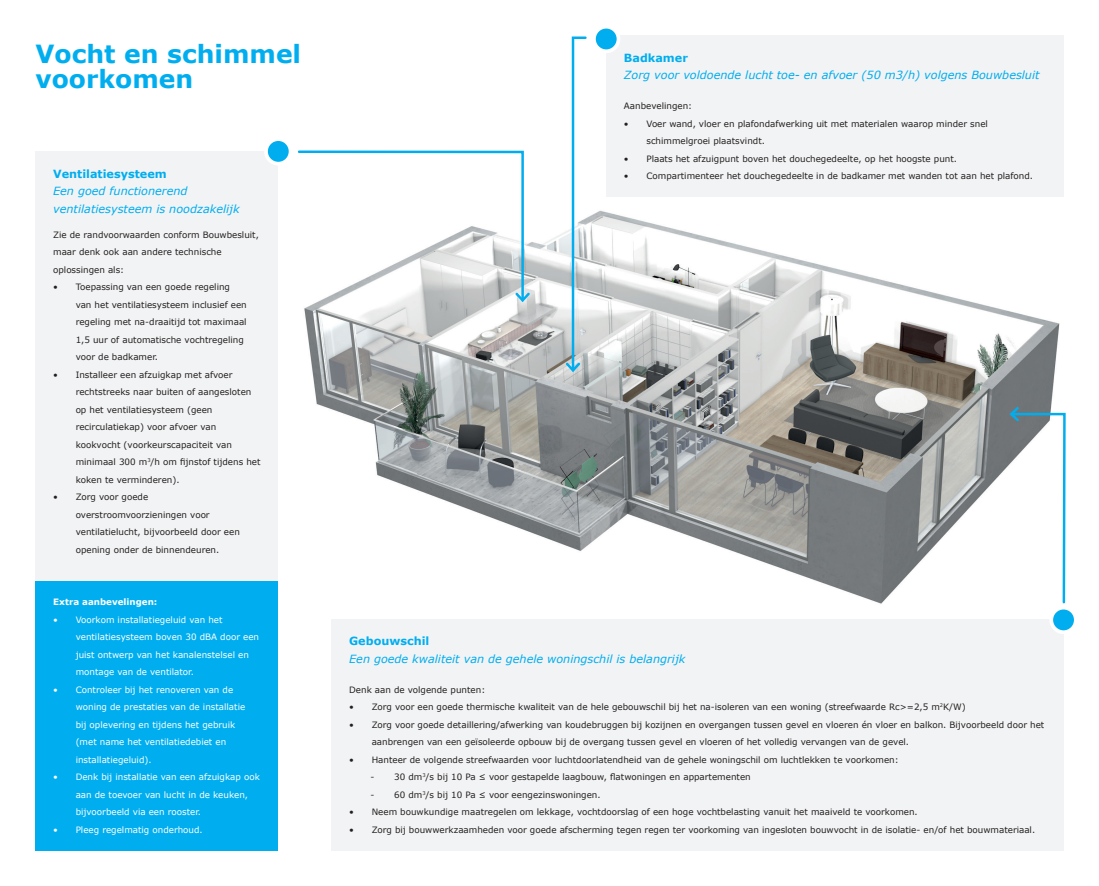
<style>
.page{position:relative;width:1099px;height:886px;background:#fff}
.page>*{position:absolute;margin:0;border:0;box-sizing:border-box;transform-origin:0 0}
.t1{font:700 25px/25px "Verdana";color:#00aeef}
.t2{font:italic 11.25px/17.5px "Verdana";color:#00aeef}
.t3{font:700 11.25px "Verdana";color:#00aeef}
.t4{font:8.75px/17.5px "Verdana";color:#231f20}
.t5{font:8.75px/17.5px "Verdana";color:#fff}
.t6{font:700 8.75px "Verdana";color:#fff}
</style>
<div class="page">
<img style="left:304px;top:35px;width:760px;height:643px">
<div style="left:331px;top:619px;width:732px;height:231px;background:#f2f3f4"></div>
<div style="left:35px;top:151px;width:243px;height:699px;background:#f2f3f4"></div>
<div style="left:606px;top:35px;width:457px;height:162px;background:#f2f3f4"></div>
<div style="left:35px;top:581px;width:243px;height:269px;background:#00aeef"></div>
<div style="left:266px;top:139px;width:24px;height:25px;background:#00aeef;border-radius:50%"></div>
<div style="left:264px;top:137px;width:28px;height:29px;border:4px solid #fff;border-radius:50%"></div>
<div style="left:1051px;top:608px;width:24px;height:24px;background:#00aeef;border-radius:50%"></div>
<div style="left:1049px;top:606px;width:28px;height:28px;border:4px solid #fff;border-radius:50%"></div>
<div style="left:594px;top:27px;width:24px;height:24px;background:#00aeef;border-radius:50%"></div>
<div style="left:592px;top:25px;width:28px;height:28px;border:4px solid #fff;border-radius:50%"></div>
<svg style="left:1007px;top:405px;width:59px;height:200px"></svg>
<svg style="left:297px;top:149px;width:235px;height:155px"></svg>
<svg style="left:563px;top:35px;width:25px;height:339px"></svg>
<h1 class="t1" style="left:35px;top:42px;width:267px">Vocht en schimmel voorkomen</h1>
<p class="t3" style="left:53px;top:166px;width:115px">Ventilatiesysteem</p>
<p class="t2" style="left:53px;top:183px;width:188px">Een goed functionerend ventilatiesysteem is noodzakelijk</p>
<p class="t4" style="left:53px;top:226px;width:207px">Zie de randvoorwaarden conform Bouwbesluit, maar denk ook aan andere technische oplossingen als:</p>
<p class="t4" style="left:76px;top:278px;width:173px;text-indent:-22px">• Toepassing van een goede regeling van het ventilatiesysteem inclusief een regeling met na-draaitijd tot maximaal 1,5 uur of automatische vochtregeling voor de badkamer.</p>
<p class="t4" style="left:76px;top:366px;width:186px;text-indent:-22px">• Installeer een afzuigkap met afvoer rechtstreeks naar buiten of aangesloten op het ventilatiesysteem (geen recirculatiekap) voor afvoer van kookvocht (voorkeurscapaciteit van minimaal 300 m<sup>3</sup>/h om fijnstof tijdens het koken te verminderen).</p>
<p class="t4" style="left:76px;top:488px;width:166px;text-indent:-22px">• Zorg voor goede overstroomvoorzieningen voor ventilatielucht, bijvoorbeeld door een opening onder de binnendeuren.</p>
<p class="t6" style="left:53px;top:596px;width:106px">Extra aanbevelingen:</p>
<p class="t5" style="left:76px;top:611px;width:185px;text-indent:-22px">• Voorkom installatiegeluid van het ventilatiesysteem boven 30 dBA door een juist ontwerp van het kanalenstelsel en montage van de ventilator.</p>
<p class="t5" style="left:76px;top:681px;width:171px;text-indent:-22px">• Controleer bij het renoveren van de woning de prestaties van de installatie bij oplevering en tijdens het gebruik (met name het ventilatiedebiet en installatiegeluid).</p>
<p class="t5" style="left:76px;top:768px;width:186px;text-indent:-22px">• Denk bij installatie van een afzuigkap ook aan de toevoer van lucht in de keuken, bijvoorbeeld via een rooster.</p>
<p class="t5" style="left:53px;top:821px;width:151px">• Pleeg regelmatig onderhoud.</p>
<p class="t3" style="left:624px;top:50px;width:65px">Badkamer</p>
<p class="t2" style="left:624px;top:67px;width:417px">Zorg voor voldoende lucht toe- en afvoer (50 m3/h) volgens Bouwbesluit</p>
<p class="t4" style="left:624px;top:97px;width:70px">Aanbevelingen:</p>
<p class="t4" style="left:646px;top:115px;width:343px;text-indent:-22px">• Voer wand, vloer en plafondafwerking uit met materialen waarop minder snel schimmelgroei plaatsvindt.</p>
<p class="t4" style="left:624px;top:150px;width:335px">• Plaats het afzuigpunt boven het douchegedeelte, op het hoogste punt.</p>
<p class="t4" style="left:624px;top:167px;width:410px">• Compartimenteer het douchegedeelte in de badkamer met wanden tot aan het plafond.</p>
<p class="t3" style="left:349px;top:634px;width:82px">Gebouwschil</p>
<p class="t2" style="left:349px;top:650px;width:338px">Een goede kwaliteit van de gehele woningschil is belangrijk</p>
<p class="t4" style="left:349px;top:681px;width:138px">Denk aan de volgende punten:</p>
<p class="t4" style="left:349px;top:698px;width:618px">• Zorg voor een goede thermische kwaliteit van de hele gebouwschil bij het na-isoleren van een woning (streefwaarde Rc&gt;=2,5 m<sup>2</sup>K/W)</p>
<p class="t4" style="left:372px;top:716px;width:674px;text-indent:-22px">• Zorg voor goede detaillering/afwerking van koudebruggen bij kozijnen en overgangen tussen gevel en vloeren én vloer en balkon. Bijvoorbeeld door het aanbrengen van een geïsoleerde opbouw bij de overgang tussen gevel en vloeren of het volledig vervangen van de gevel.</p>
<p class="t4" style="left:349px;top:751px;width:551px">• Hanteer de volgende streefwaarden voor luchtdoorlatendheid van de gehele woningschil om luchtlekken te voorkomen:</p>
<p class="t4" style="left:370px;top:768px;width:382px">- 30 dm<sup>3</sup>/s bij 10 Pa ≤ voor gestapelde laagbouw, flatwoningen en appartementen</p>
<p class="t4" style="left:370px;top:786px;width:232px">- 60 dm<sup>3</sup>/s bij 10 Pa ≤ voor eengezinswoningen.</p>
<p class="t4" style="left:349px;top:803px;width:570px">• Neem bouwkundige maatregelen om lekkage, vochtdoorslag of een hoge vochtbelasting vanuit het maaiveld te voorkomen.</p>
<p class="t4" style="left:349px;top:821px;width:687px">• Zorg bij bouwwerkzaamheden voor goede afscherming tegen regen ter voorkoming van ingesloten bouwvocht in de isolatie- en/of het bouwmateriaal.</p>
</div>
